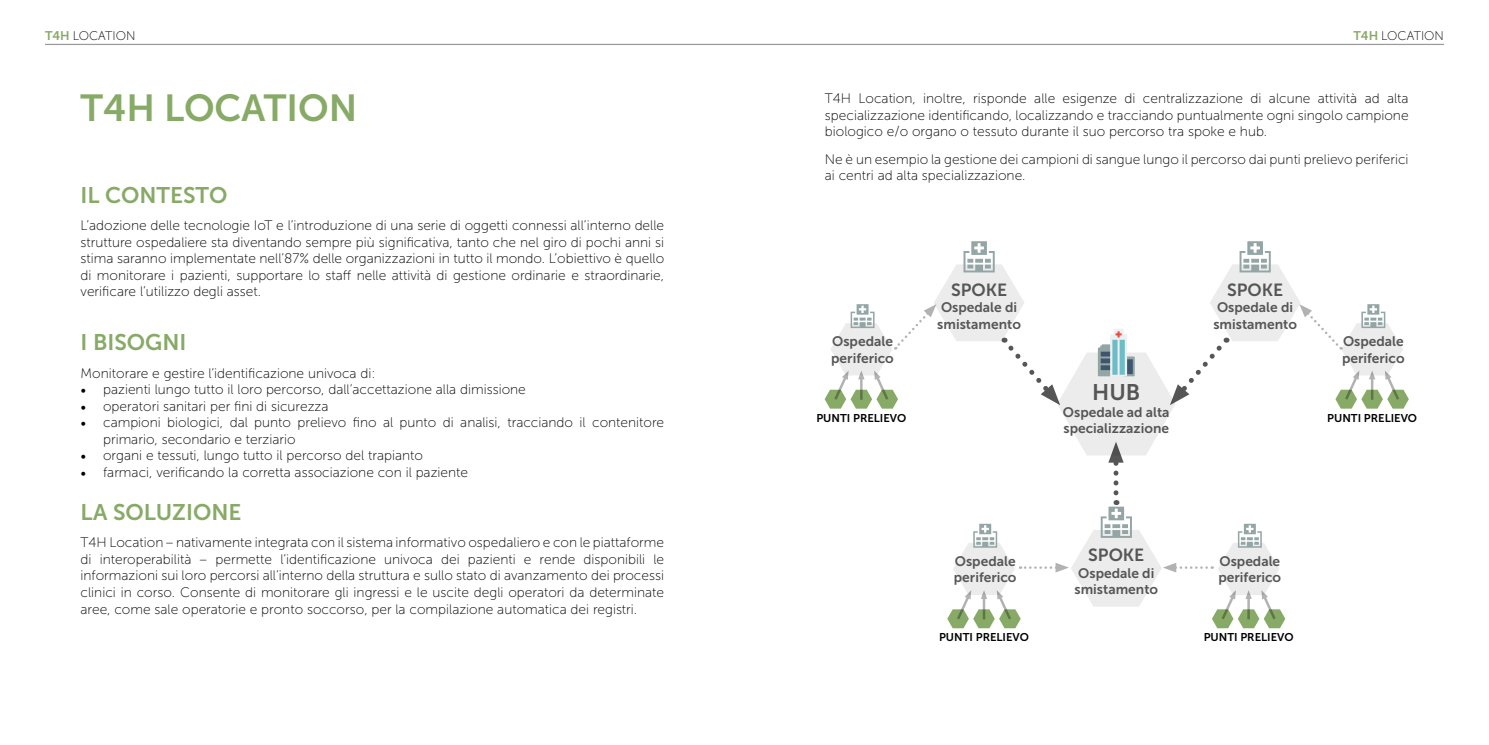
<style>
.page{position:relative;width:1489px;height:745px;background:#fff}
.page>*{position:absolute;margin:0;border:0;box-sizing:border-box;transform-origin:0 0}
.t1{font:37.5px "Museo Sans 700";color:#87aa66}
.t2{font:22.5px "Museo Sans 700";color:#87aa66}
.t3{font:22.5px "Museo Sans 700";color:#575656}
.t4{font:17.5px "Museo Sans 700";color:#575656}
.t5{font:13.75px/16.5px "Museo Sans 100";color:#000;text-align:justify}
.t6{font:13.75px/16.5px "Museo Sans 700";color:#575656}
.t7{font:12.5px "Museo Sans 100";color:#000}
.t8{font:11.25px "Museo Sans 700";color:#000}
.s1{font-family:"Museo Sans 700";color:#87aa66}
.s2{font-family:"Minion Pro";font-size:15px}
</style>
<div class="page">
<hr style="left:45px;top:44px;width:1398px;height:1px;background:#9d9c9c">
<svg style="left:824px;top:241px;width:584px;height:251px"></svg>
<svg style="left:947px;top:500px;width:338px;height:128px"></svg>
<p class="t7" style="left:45px;top:29px;width:92px"><span class="s1">T4H</span> LOCATION</p>
<p class="t7" style="left:1353px;top:29px;width:92px"><span class="s1">T4H</span> LOCATION</p>
<h1 class="t1" style="left:81px;top:87px;width:278px">T4H LOCATION</h1>
<p class="t5" style="left:824px;top:91px;width:585px">T4H Location, inoltre, risponde alle esigenze di centralizzazione di alcune attività ad alta specializzazione identificando, localizzando e tracciando puntualmente ogni singolo campione biologico e/o organo o tessuto durante il suo percorso tra spoke e hub.</p>
<p class="t5" style="left:824px;top:151px;width:585px">Ne è un esempio la gestione dei campioni di sangue lungo il percorso dai punti prelievo periferici ai centri ad alta specializzazione.</p>
<h2 class="t2" style="left:81px;top:183px;width:148px">IL CONTESTO</h2>
<p class="t5" style="left:81px;top:217px;width:585px">L’adozione delle tecnologie IoT e l’introduzione di una serie di oggetti connessi all’interno delle strutture ospedaliere sta diventando sempre più significativa, tanto che nel giro di pochi anni si stima saranno implementate nell’87% delle organizzazioni in tutto il mondo. L’obiettivo è quello di monitorare i pazienti, supportare lo staff nelle attività di gestione ordinarie e straordinarie, verificare l’utilizzo degli asset.</p>
<h2 class="t2" style="left:81px;top:330px;width:107px">I BISOGNI</h2>
<p class="t5" style="left:81px;top:364px;width:296px">Monitorare e gestire l’identificazione univoca di:</p>
<p class="t5" style="left:81px;top:381px;width:447px"><span class="s2">•</span> pazienti lungo tutto il loro percorso, dall’accettazione alla dimissione</p>
<p class="t5" style="left:81px;top:397px;width:249px"><span class="s2">•</span> operatori sanitari per fini di sicurezza</p>
<p class="t5" style="left:103px;top:414px;width:562px;text-indent:-22px"><span class="s2">•</span> campioni biologici, dal punto prelievo fino al punto di analisi, tracciando il contenitore primario, secondario e terziario</p>
<p class="t5" style="left:81px;top:447px;width:344px"><span class="s2">•</span> organi e tessuti, lungo tutto il percorso del trapianto</p>
<p class="t5" style="left:81px;top:463px;width:389px"><span class="s2">•</span> farmaci, verificando la corretta associazione con il paziente</p>
<h2 class="t2" style="left:81px;top:499px;width:162px">LA SOLUZIONE</h2>
<p class="t5" style="left:81px;top:534px;width:585px">T4H Location – nativamente integrata con il sistema informativo ospedaliero e con le piattaforme di interoperabilità – permette l’identificazione univoca dei pazienti e rende disponibili le informazioni sui loro percorsi all’interno della struttura e sullo stato di avanzamento dei processi clinici in corso. Consente di monitorare gli ingressi e le uscite degli operatori da determinate aree, come sale operatorie e pronto soccorso, per la compilazione automatica dei registri.</p>
<p class="t6" style="left:831px;top:333px;width:64px">Ospedale periferico</p>
<p class="t8" style="left:816px;top:411px;width:91px">PUNTI PRELIEVO</p>
<p class="t4" style="left:951px;top:280px;width:58px">SPOKE</p>
<p class="t6" style="left:937px;top:299px;width:85px">Ospedale di smistamento</p>
<h2 class="t3" style="left:1092px;top:380px;width:50px">HUB</h2>
<p class="t6" style="left:1062px;top:403px;width:108px">Ospedale ad alta specializzazione</p>
<p class="t4" style="left:1226px;top:280px;width:58px">SPOKE</p>
<p class="t6" style="left:1213px;top:299px;width:85px">Ospedale di smistamento</p>
<p class="t6" style="left:1341px;top:333px;width:64px">Ospedale periferico</p>
<p class="t8" style="left:1326px;top:411px;width:91px">PUNTI PRELIEVO</p>
<p class="t6" style="left:953px;top:552px;width:64px">Ospedale periferico</p>
<p class="t8" style="left:939px;top:630px;width:91px">PUNTI PRELIEVO</p>
<p class="t4" style="left:1088px;top:545px;width:58px">SPOKE</p>
<p class="t6" style="left:1074px;top:564px;width:85px">Ospedale di smistamento</p>
<p class="t6" style="left:1218px;top:552px;width:64px">Ospedale periferico</p>
<p class="t8" style="left:1203px;top:630px;width:91px">PUNTI PRELIEVO</p>
</div>
